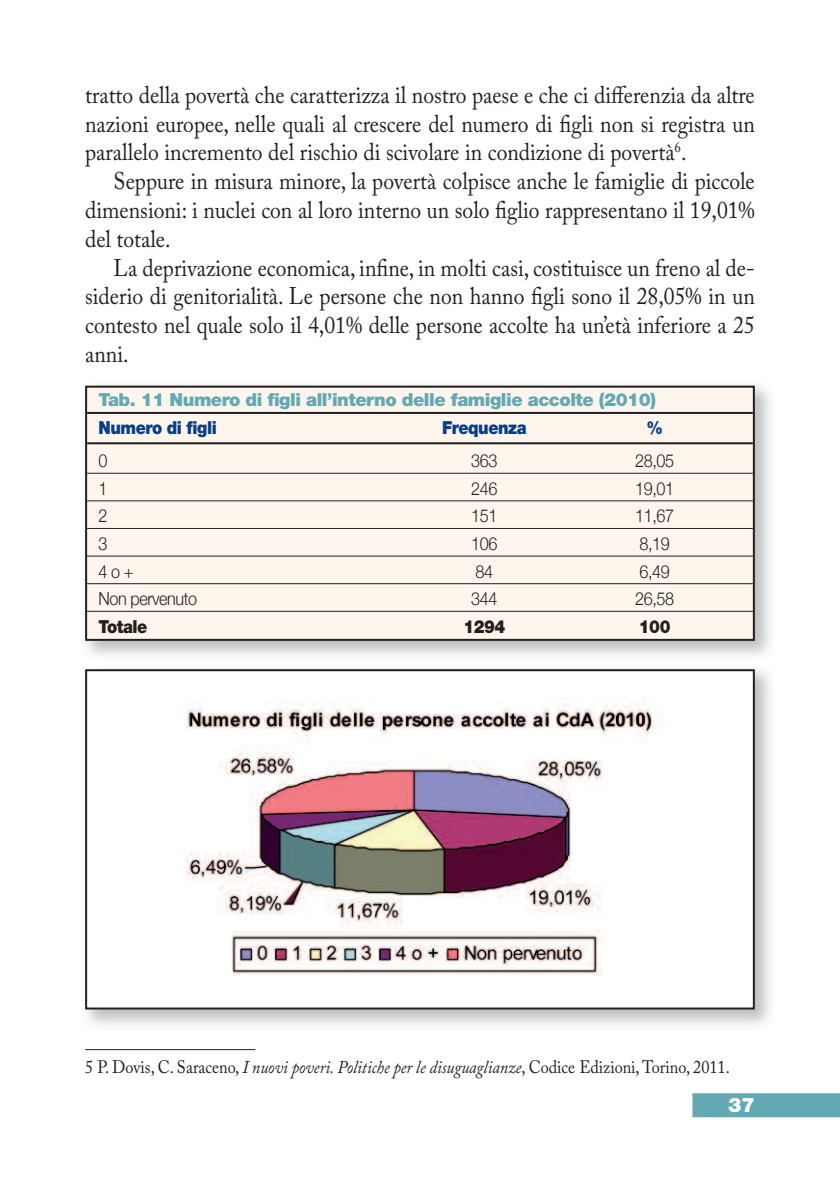
<style>
.page{position:relative;width:840px;height:1191px;background:#fff}
.page>*{position:absolute;margin:0;border:0;box-sizing:border-box;transform-origin:0 0}
.t1{font:24px/28.8px "Adobe Caslon Pro";color:#231f20;text-align:justify;scale:.9 1}
.t2{font:900 20px "Helvetica Neue";color:#fff}
.t3{font:18px "Adobe Caslon Pro";color:#231f20;scale:.9 1}
.t4{font:300 18px "Helvetica Neue";letter-spacing:-.025em;color:#231f20;scale:.9 1}
.t5{font:900 18px "Helvetica Neue";letter-spacing:-.025em;color:#63a8b3}
.t6{font:900 18px "Helvetica Neue";letter-spacing:-.025em;color:#083e89;scale:.9 1}
.t7{font:900 18px "Helvetica Neue";letter-spacing:-.025em;color:#231f20;scale:.9 1}
.s1{font-style:italic}
</style>
<div class="page">
<img style="left:85px;top:385px;width:685px;height:640px">
<div style="left:86px;top:387px;width:667px;height:253px;background:#fef5ed"></div>
<div style="left:85px;top:386px;width:669px;height:255px;border:2px solid #231f20"></div>
<hr style="left:87px;top:412px;width:665px;height:2px;background:#231f20">
<hr style="left:87px;top:442px;width:665px;height:2px;background:#231f20">
<hr style="left:87px;top:473px;width:665px;height:1px;background:#231f20">
<hr style="left:87px;top:500px;width:665px;height:1px;background:#231f20">
<hr style="left:87px;top:528px;width:665px;height:1px;background:#231f20">
<hr style="left:87px;top:555px;width:665px;height:1px;background:#231f20">
<hr style="left:87px;top:583px;width:665px;height:1px;background:#231f20">
<hr style="left:87px;top:611px;width:665px;height:1px;background:#231f20">
<div style="left:86px;top:670px;width:667px;height:338px;background:#fff"></div>
<img style="left:186px;top:698px;width:476px;height:278px">
<div style="left:85px;top:669px;width:669px;height:340px;border:2px solid #231f20"></div>
<div style="left:692px;top:1093px;width:147px;height:24px;background:#63a8b3"></div>
<hr style="left:85px;top:1049px;width:170px;height:1px;background:#231f20">
<p class="t1" style="left:85px;top:83px;width:745px">tratto della povertà che caratterizza il nostro paese e che ci differenzia da altre nazioni europee, nelle quali al crescere del numero di figli non si registra un parallelo incremento del rischio di scivolare in condizione di povertà<sup>6</sup>.</p>
<p class="t1" style="left:85px;top:169px;width:745px;text-indent:28px">Seppure in misura minore, la povertà colpisce anche le famiglie di piccole dimensioni: i nuclei con al loro interno un solo figlio rappresentano il 19,01% del totale.</p>
<p class="t1" style="left:85px;top:256px;width:745px;text-indent:28px">La deprivazione economica, infine, in molti casi, costituisce un freno al de&shy;siderio di genitorialità. Le persone che non hanno figli sono il 28,05% in un contesto nel quale solo il 4,01% delle persone accolte ha un’età inferiore a 25 anni.</p>
<p class="t5" style="left:98px;top:393px;width:558px">Tab. 11 Numero di figli all’interno delle famiglie accolte (2010)</p>
<p class="t6" style="left:98px;top:421px;width:133px">Numero di figli</p>
<p class="t6" style="left:442px;top:421px;width:96px">Frequenza</p>
<p class="t6" style="left:646px;top:421px;width:20px">%</p>
<p class="t4" style="left:98px;top:449px;width:12px">0</p>
<p class="t4" style="left:471px;top:449px;width:31px">363</p>
<p class="t4" style="left:635px;top:449px;width:45px">28,05</p>
<p class="t4" style="left:98px;top:477px;width:12px">1</p>
<p class="t4" style="left:471px;top:477px;width:31px">246</p>
<p class="t4" style="left:635px;top:477px;width:45px">19,01</p>
<p class="t4" style="left:98px;top:505px;width:12px">2</p>
<p class="t4" style="left:471px;top:505px;width:31px">151</p>
<p class="t4" style="left:635px;top:505px;width:45px">11,67</p>
<p class="t4" style="left:98px;top:532px;width:12px">3</p>
<p class="t4" style="left:471px;top:532px;width:31px">106</p>
<p class="t4" style="left:639px;top:532px;width:35px">8,19</p>
<p class="t4" style="left:98px;top:560px;width:41px">4o+</p>
<p class="t4" style="left:475px;top:560px;width:21px">84</p>
<p class="t4" style="left:639px;top:560px;width:35px">6,49</p>
<p class="t4" style="left:98px;top:587px;width:111px">Non pervenuto</p>
<p class="t4" style="left:471px;top:587px;width:31px">344</p>
<p class="t4" style="left:635px;top:587px;width:45px">26,58</p>
<p class="t7" style="left:98px;top:620px;width:56px">Totale</p>
<p class="t7" style="left:463px;top:620px;width:48px">1294</p>
<p class="t7" style="left:638px;top:620px;width:37px">100</p>
<p class="t3" style="left:85px;top:1060px;width:717px">5 P. Dovis, C. Saraceno, <span class="s1">I nuovi poveri. Politiche per le disuguaglianze</span>, Codice Edizioni,torino, 2011.</p>
<p class="t2" style="left:727px;top:1097px;width:28px">37</p>
</div>
